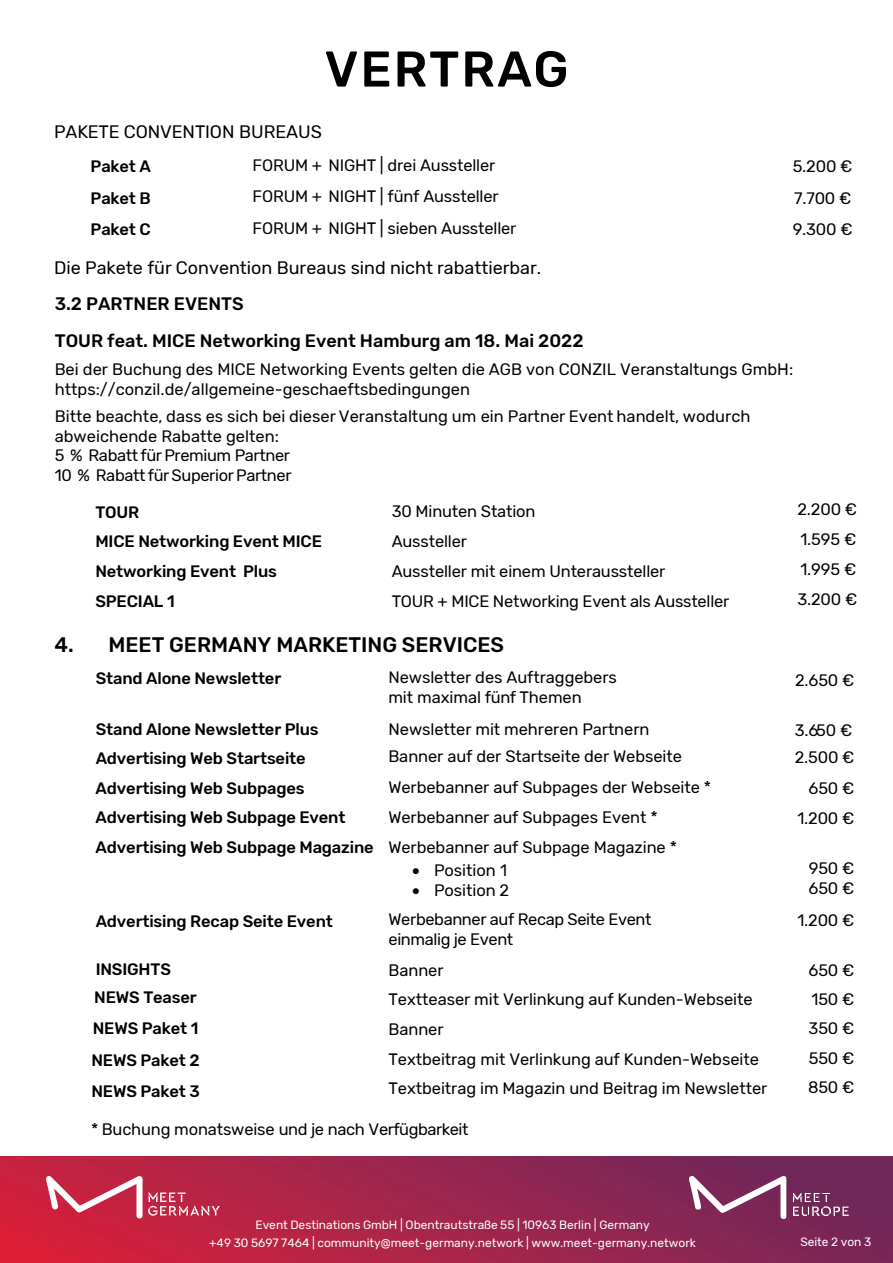
<style>
.page{position:relative;width:893px;height:1263px;background:#fff}
.page>*{position:absolute;margin:0;border:0;box-sizing:border-box;transform-origin:0 0}
.t1{font:500 50.1px "Rubik";letter-spacing:.04em;color:#000}
.t2{font:500 21px "Rubik";color:#000}
.t3{font:500 18px/36.6px "Rubik";color:#000}
.t4{font:18px "Rubik";letter-spacing:-.005em;color:#000}
.t5{font:16.5px/29.8px "Rubik";letter-spacing:-.005em;color:#000}
.t6{font:500 16.5px/29.5px "Rubik";letter-spacing:-.01em;color:#000}
.t7{font:16.5px/19.8px "Rubik";letter-spacing:-.025em;color:#000}
.t8{font:12px/18px "Rubik";color:#fff;text-align:center}
.t9{font:12px "Rubik";letter-spacing:-.01em;color:#fff}
.s1{font-style:inherit}
.s2{font-weight:400}
</style>
<div class="page">
<img style="left:1px;top:1156px;width:892px;height:107px">
<img style="left:46px;top:1176px;width:174px;height:42px">
<img style="left:689px;top:1176px;width:176px;height:43px">
<p class="t1" style="left:325px;top:40px;width:245px">VERTRAG</p>
<p class="t4" style="left:54px;top:121px;width:269px">PAKETE CONVENTION BUREAUS</p>
<p class="t5" style="left:253px;top:150px;width:265px;line-height:31.5px">FORUM <span class="s1">+</span> NIGHT <span class="s1">|</span> drei Aussteller<br>FORUM <span class="s1">+</span> NIGHT <span class="s1">|</span> fünf Aussteller<br>FORUM <span class="s1">+</span> NIGHT <span class="s1">|</span> sieben Aussteller</p>
<p class="t6" style="left:91px;top:152px;width:62px">Paket A</p>
<p class="t5" style="left:793px;top:152px;width:61px">5.200 €</p>
<p class="t6" style="left:91px;top:183px;width:62px">Paket B</p>
<p class="t5" style="left:794px;top:183px;width:59px">7.700 €</p>
<p class="t6" style="left:91px;top:215px;width:62px">Paket C</p>
<p class="t5" style="left:793px;top:215px;width:62px">9.<span class="s1">3</span>00 €</p>
<p class="t3" style="left:54px;top:250px;width:531px"><span class="s2">Die Pakete für Convention Bureaus sind nicht rabattierbar</span><span class="s2">.<br></span>3.2 PARTNER EVENTS<br>TOUR feat. MICE Networking Event Hamburg am 18. Mai 2022</p>
<p class="t5" style="left:55px;top:355px;width:740px">Bei der Buchung des MICE Networking Events gelten die AGB von CONZIL Veranstaltungs GmbH:</p>
<p class="t5" style="left:55px;top:376px;width:697px;line-height:27.3px"><span class="s1">https://conzil.de/allgemeine-geschaeftsbedingungen<br></span>Bitte beachte<span class="s1">,</span> dass es sich bei dieser Veranstaltung um ein Partner Event handelt<span class="s1">,</span> wodurch</p>
<p class="t7" style="left:55px;top:426px;width:238px">abweichende Rabatte gelten<span class="s1">:<br>5 %</span> Rabattfür Premium Partner<br><span class="s1">10 %</span> Rabatt für Superior Partner</p>
<p class="t6" style="left:95px;top:498px;width:228px">TOUR<br>MICE Networking Event MICE<br>Networking Event Plus<br>SPECIAL 1</p>
<p class="t5" style="left:392px;top:497px;width:339px"><span class="s1">30</span> Minuten Station<br>Aussteller<br>Aussteller mit einem Unteraussteller<br>TOUR + MICE Networking Event als Aussteller</p>
<p class="t2" style="left:54px;top:632px;width:451px">4. MEET GERMANY MARKETING SERVICES</p>
<p class="t6" style="left:96px;top:664px;width:187px">Stand Alone Newsletter</p>
<p class="t6" style="left:96px;top:715px;width:280px">Stand Alone Newsletter Plus<br>Advertising Web Startseite<br>Advertising Web Subpages<br>Advertising Web Subpage Event<br>Advertising Web Subpage Magazine</p>
<p class="t5" style="left:388px;top:668px;width:230px;line-height:19.8px">Newsletter des Auftraggebers mit maximal fünf Themen</p>
<p class="t5" style="left:388px;top:716px;width:295px;line-height:27.3px">Newsletter mit mehreren Partnern<br>Banner auf der Startseite der Webseite</p>
<p class="t5" style="left:388px;top:772px;width:324px;line-height:30.3px">Werbebanner auf Subpages der Webseite *<br>Werbebanner auf Subpages Event *<br>Werbebanner auf Subpage Magazine *</p>
<p class="t5" style="left:412px;top:856px;width:96px">• Position <span class="s1">1</span></p>
<p class="t7" style="left:388px;top:876px;width:265px;line-height:29.4px;text-indent:24px">• Position 2<br>Werbebanner auf Recap Seite Event</p>
<p class="t5" style="left:388px;top:925px;width:380px">einmalig je Event<br>Banner<br>Textteaser mit Verlinkung auf Kunden-Webseite<br>Banner<br>Textbeitrag mit Verlinkung auf Kunden-Webseite<br>Textbeitrag im Magazin und Beitrag im Newsletter</p>
<p class="t6" style="left:96px;top:907px;width:239px">Advertising Recap Seite Event</p>
<p class="t6" style="left:94px;top:955px;width:104px;line-height:28.3px">INSIGHTS<br>NEWS Teaser</p>
<p class="t6" style="left:91px;top:1013px;width:110px;line-height:31.3px;text-align:justify">NEWS Paket 1<br>NEWS Paket 2<br>NEWS Paket 3</p>
<p class="t5" style="left:91px;top:1115px;width:379px">* Buchung monatsweise und je nach Verfügbarkeit</p>
<p class="t5" style="left:797px;top:495px;width:61px;text-align:justify">2.200 € 1.595 € 1.995 €</p>
<p class="t5" style="left:797px;top:585px;width:61px">3.200 €</p>
<p class="t5" style="left:795px;top:665px;width:61px">2.650 €</p>
<p class="t5" style="left:795px;top:717px;width:61px;line-height:27.6px">3.650 €<br>2.500 €</p>
<p class="t5" style="left:797px;top:773px;width:59px;line-height:30.3px;text-align:right">650 €<br>1.200 €</p>
<p class="t5" style="left:809px;top:859px;width:47px;line-height:19.8px">950 €<br>650 €</p>
<p class="t5" style="left:797px;top:905px;width:59px">1.200 €</p>
<p class="t5" style="left:808px;top:956px;width:48px;line-height:29.2px;text-align:justify">650 € 150 € 350 € 550 € 850 €</p>
<p class="t8" style="left:209px;top:1216px;width:488px">Event Destinations GmbH | Obentrautstraße 55 | 10963 Berlin | Germany<br>+49 30 5697 7464 | community@meet-germany.network | www.meet-germany.network</p>
<p class="t9" style="left:800px;top:1235px;width:72px">Seite 2 von 3</p>
</div>
